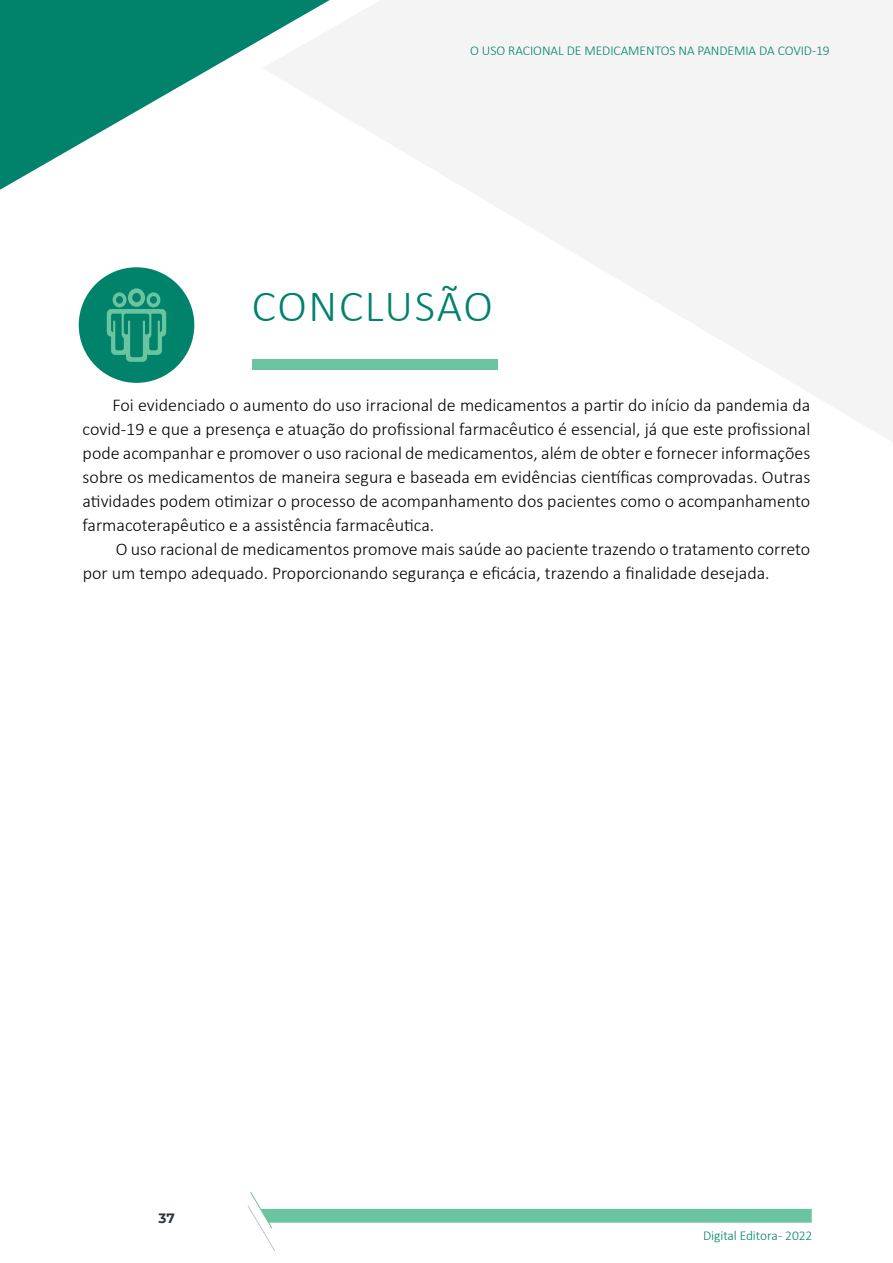
<style>
.page{position:relative;width:893px;height:1263px;background:#fff}
.page>*{position:absolute;margin:0;border:0;box-sizing:border-box;transform-origin:0 0}
.t1{font:300 45px "Calibri";letter-spacing:.035em;color:#00826b}
.t2{font:300 18px/24px "Calibri";color:#000;text-align:justify}
.t3{font:300 13.5px "Calibri";letter-spacing:-.005em;color:#00826b}
.t4{font:700 13.5px "Montserrat";color:#2e333c}
</style>
<div class="page">
<div style="left:79px;top:267px;width:115px;height:116px;background:#00826b;border-radius:50%"></div>
<svg style="left:107px;top:288px;width:59px;height:74px"></svg>
<svg style="left:330px;top:0;width:563px;height:442px;fill:#f4f4f5"></svg>
<svg style="left:0;top:0;width:330px;height:190px;fill:#00826b"></svg>
<div style="left:252px;top:359px;width:245px;height:11px;background:#6ac4a0"></div>
<svg style="left:247px;top:1192px;width:565px;height:59px"></svg>
<p class="t3" style="left:470px;top:42px;width:361px">O USO RACIONAL DE MEDICAMENTOS NA PANDEMIA DA COVID-19</p>
<h1 class="t1" style="left:252px;top:279px;width:242px">CONCLUSÃO</h1>
<p class="t2" style="left:83px;top:393px;width:729px;text-indent:30px">Foi evidenciado o aumento do uso irracional de medicamentos a partir do início da pandemia da covid-19 e que a presença e atuação do profissional farmacêutico é essencial, já que este profissional pode acompanhar e promover o uso racional de medicamentos, além de obter e fornecer informações sobre os medicamentos de maneira segura e baseada em evidências científicas comprovadas. Outras atividades podem otimizar o processo de acompanhamento dos pacientes como o acompanhamento farmacoterapêutico e a assistência farmacêutica.</p>
<p class="t2" style="left:83px;top:537px;width:729px;text-indent:33px">O uso racional de medicamentos promove mais saúde ao paciente trazendo o tratamento correto por um tempo adequado. Proporcionando segurança e eficácia, trazendo a finalidade desejada.</p>
<p class="t4" style="left:158px;top:1208px;width:18px">37</p>
<p class="t3" style="left:703px;top:1227px;width:111px">Digital Editora - 2022</p>
</div>
